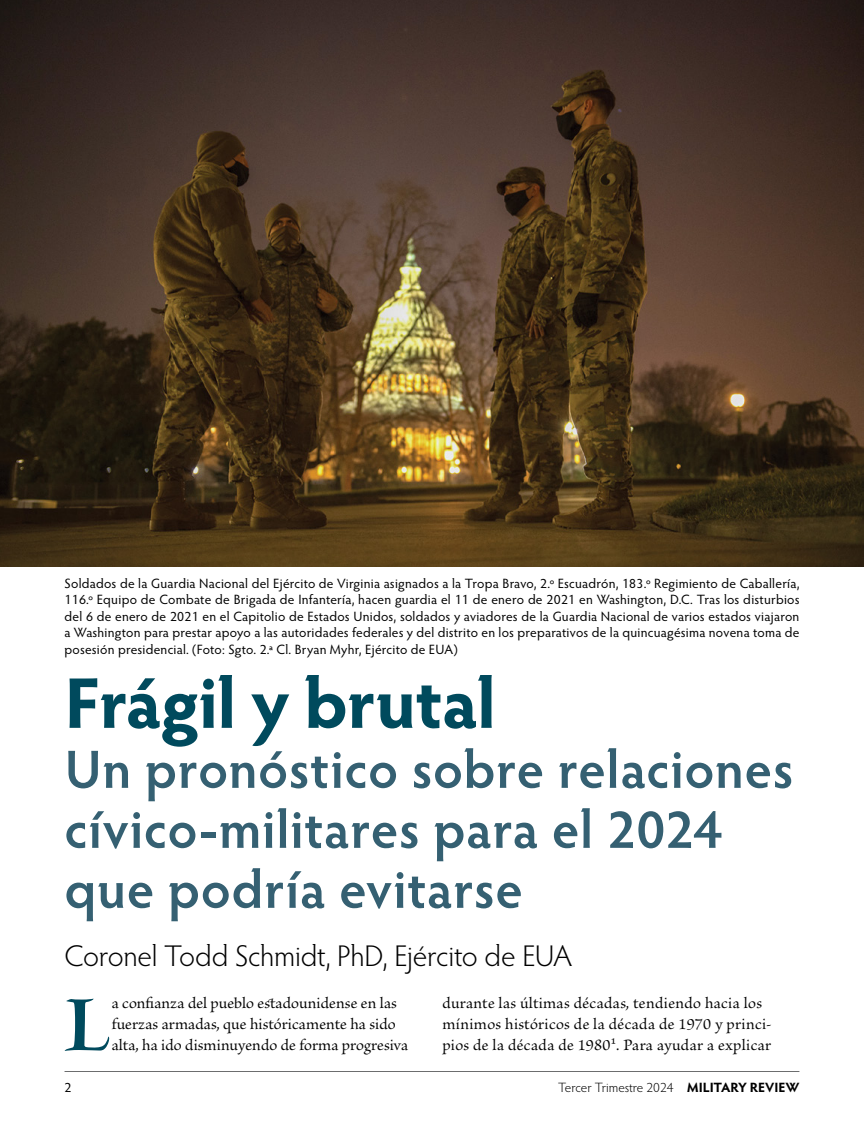
<style>
.page{position:relative;width:864px;height:1134px;background:#fff}
.page>*{position:absolute;margin:0;border:0;box-sizing:border-box;transform-origin:0 0}
.body-first{font:87.3px "Brioso Pro Bold Disp";color:#004a5d}
.t1{font:700 72px "Hypatia Sans Pro";letter-spacing:-.01em;color:#004a5d}
.sub-title{font:600 54px/60px "Hypatia Sans Pro";letter-spacing:.01em;color:#356072}
.author{font:300 30px "Hypatia Sans Pro";letter-spacing:-.01em;color:#000}
.body-first-2{font:16.5px/21px "Brioso Pro";letter-spacing:.015em;color:#000}
.cutline{font:13.5px/16.5px "Hypatia Sans Pro";letter-spacing:.02em;color:#000;text-align:justify}
.t2{font:300 13.5px "Hypatia Sans Pro";letter-spacing:-.005em;color:#000}
.s1{font-weight:700}
</style>
<div class="page">
<hr style="left:65px;top:1071px;width:734px;height:1px;background:#58595b">
<img style="left:0;top:0;width:864px;height:567px">
<p class="cutline" style="left:64px;top:575px;width:737px">Soldados de la Guardia Nacional del Ejército de Virginia asignados a la Tropa Bravo, 2.º Escuadrón, 183.º Regimiento de Caballería, 116.º Equipo de Combate de Brigada de Infantería, hacen guardia el 11 de enero de 2021 en Washington, D.C. Tras los disturbios del 6 de enero de 2021 en el Capitolio de Estados Unidos, soldados y aviadores de la Guardia Nacional de varios estados viajaron a Washington para prestar apoyo a las autoridades federales y del distrito en los preparativos de la quincuagésima novena toma de posesión presidencial. (Foto: Sgto. 2.ª Cl. Bryan Myhr, Ejército de EUA)</p>
<h1 class="t1" style="left:64px;top:652px;width:433px">Frágil y brutal</h1>
<h2 class="sub-title" style="left:64px;top:737px;width:731px">Un pronóstico sobre relaciones cívico-militares para el 2024 que podría evitarse</h2>
<h2 class="author" style="left:64px;top:936px;width:509px">Coronel Todd Schmidt, PhD, Ejército de EUA</h2>
<p class="body-first" style="left:64px;top:979px;width:47px">L</p>
<p class="body-first-2" style="left:112px;top:993px;width:298px">a confianza del pueblo estadounidense en las fuerzas armadas, que históricamente ha sido alta, ha ido disminuyendo de forma progresiva</p>
<p class="body-first-2" style="left:443px;top:993px;width:331px">durante las últimas décadas, tendiendo hacia los mínimos históricos de la década de 1970 y princi&shy;pios de la década de 19801. Para ayudar a explicar</p>
<p class="cutline" style="left:64px;top:1079px;width:8px">2</p>
<p class="t2" style="left:558px;top:1079px;width:243px">Tercer Trimestre 2024 <span class="s1">MILITARY REVIEW</span></p>
</div>
